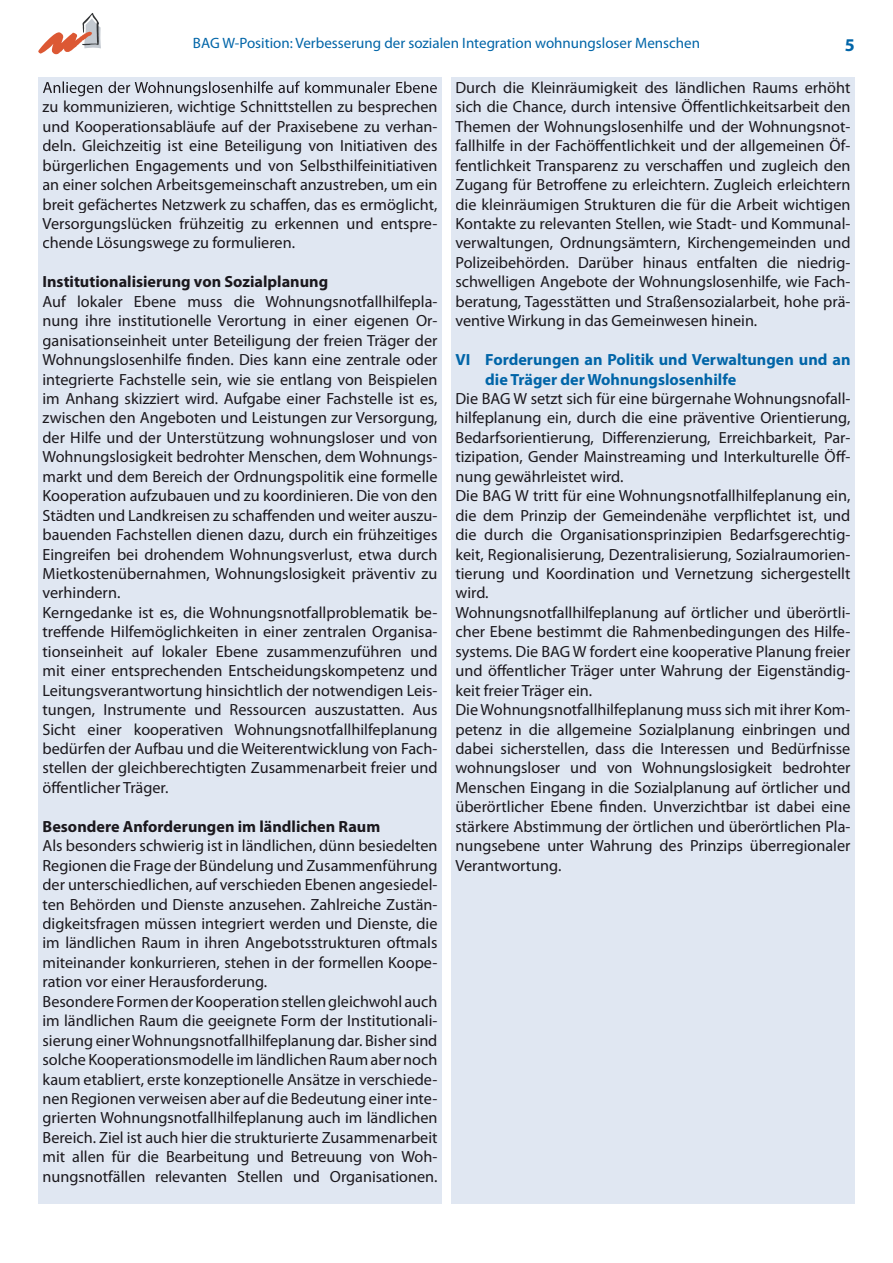
<style>
.page{position:relative;width:893px;height:1263px;background:#fff}
.page>*{position:absolute;margin:0;border:0;box-sizing:border-box;transform-origin:0 0}
.t1{font:700 18px "Myriad Pro";color:#0165a8}
.t2{font:16.2px/19.5px "Myriad Pro";color:#1b181d}
.t3{font:700 16.2px "Myriad Pro";color:#1b181d}
.t4{font:700 16.2px/19.5px "Myriad Pro";color:#0165a8}
.t5{font:15px "Myriad Pro";color:#0165a8}
</style>
<div class="page">
<div style="left:38px;top:77px;width:404px;height:1126px;background:#e0e7f2"></div>
<div style="left:451px;top:77px;width:404px;height:1126px;background:#e0e7f2"></div>
<svg style="left:38px;top:13px;width:63px;height:41px"></svg>
<svg style="left:43px;top:81px;width:394px;height:15px"></svg>
<p class="t5" style="left:193px;top:35px;width:508px">BAG W-Position: Verbesserung der sozialen Integration wohnungsloser Menschen</p>
<p class="t1" style="left:845px;top:35px;width:11px">5</p>
<p class="t2" style="left:43px;top:98px;width:396px;text-align:justify">zu kommunizieren, wichtige Schnittstellen zu besprechen und Kooperationsabläufe auf der Praxisebene zu verhan&shy;deln. Gleichzeitig ist eine Beteiligung von Initiativen des bürgerlichen Engagements und von Selbsthilfeinitiativen an einer solchen Arbeitsgemeinschaft anzustreben, um ein breit gefächertes Netzwerk zu schaffen, das es ermöglicht, Versorgungslücken frühzeitig zu erkennen und entspre&shy;chende Lösungswege zu formulieren.</p>
<p class="t3" style="left:43px;top:273px;width:287px">Institutionalisierung von Sozialplanung</p>
<p class="t2" style="left:43px;top:292px;width:396px">Auf lokaler Ebene muss die Wohnungsnotfallhilfepla&shy;nung ihre institutionelle Verortung in einer eigenen Or&shy;ganisationseinheit unter Beteiligung der freien Träger der Wohnungslosenhilfe finden. Dies kann eine zentrale oder integrierte Fachstelle sein, wie sie entlang von Beispielen im Anhang skizziert wird. Aufgabe einer Fachstelle ist es, zwischen den Angeboten und Leistungen zur Versorgung, der Hilfe und der Unterstützung wohnungsloser und von Wohnungslosigkeit bedrohter Menschen, dem Wohnungs&shy;markt und dem Bereich der Ordnungspolitik eine formelle Kooperation aufzubauen und zu koordinieren. Die von den Städten und Landkreisen zu schaffenden und weiter auszu&shy;bauenden Fachstellen dienen dazu, durch ein frühzeitiges Eingreifen bei drohendem Wohnungsverlust, etwa durch Mietkostenübernahmen, Wohnungslosigkeit präventiv zu verhindern.<br>Kerngedanke ist es, die Wohnungsnotfallproblematik be&shy;treffende Hilfemöglichkeiten in einer zentralen Organisa&shy;tionseinheit auf lokaler Ebene zusammenzuführen und mit einer entsprechenden Entscheidungskompetenz und Leitungsverantwortung hinsichtlich der notwendigen Leis&shy;tungen, Instrumente und Ressourcen auszustatten. Aus Sicht einer kooperativen Wohnungsnotfallhilfeplanung bedürfen der Aufbau und die Weiterentwicklung von Fach&shy;stellen der gleichberechtigten Zusammenarbeit freier und öffentlicher Träger.</p>
<p class="t3" style="left:43px;top:817px;width:339px">Besondere Anforderungen im ländlichen Raum</p>
<p class="t2" style="left:43px;top:836px;width:396px">Als besonders schwierig ist in ländlichen, dünn besiedelten Regionen die Frage der Bündelung und Zusammenführung der unterschiedlichen, auf verschieden Ebenen angesiedel&shy;ten Behörden und Dienste anzusehen. Zahlreiche Zustän&shy;digkeitsfragen müssen integriert werden und Dienste, die im ländlichen Raum in ihren Angebotsstrukturen oftmals miteinander konkurrieren, stehen in der formellen Koope&shy;ration vor einer Herausforderung.<br>Besondere Formen der Kooperation stellen gleichwohl auch im ländlichen Raum die geeignete Form der Institutionali&shy;sierung einer Wohnungsnotfallhilfeplanung dar. Bisher sind solche Kooperationsmodelle im ländlichen Raum aber noch kaum etabliert, erste konzeptionelle Ansätze in verschiede&shy;nen Regionen verweisen aber auf die Bedeutung einer inte&shy;grierten Wohnungsnotfallhilfeplanung auch im ländlichen Bereich. Ziel ist auch hier die strukturierte Zusammenarbeit mit allen für die Bearbeitung und Betreuung von Woh&shy;nungsnotfällen relevanten Stellen und Organisationen.</p>
<p class="t2" style="left:455px;top:78px;width:396px;text-align:justify">Durch die Kleinräumigkeit des ländlichen Raums erhöht sich die Chance, durch intensive Öffentlichkeitsarbeit den Themen der Wohnungslosenhilfe und der Wohnungsnot&shy;fallhilfe in der Fachöffentlichkeit und der allgemeinen Öf&shy;fentlichkeit Transparenz zu verschaffen und zugleich den Zugang für Betroffene zu erleichtern. Zugleich erleichtern die kleinräumigen Strukturen die für die Arbeit wichtigen Kontakte zu relevanten Stellen, wie Stadt- und Kommunal&shy;verwaltungen, Ordnungsämtern, Kirchengemeinden und Polizeibehörden. Darüber hinaus entfalten die niedrig&shy;schwelligen Angebote der Wohnungslosenhilfe, wie Fach&shy;beratung, Tagesstätten und Straßensozialarbeit, hohe prä&shy;ventive Wirkung in das Gemeinwesen hinein.</p>
<p class="t4" style="left:485px;top:350px;width:367px;text-indent:-30px">VI Forderungen an Politik und Verwaltungen und an die Träger der Wohnungslosenhilfe</p>
<p class="t2" style="left:455px;top:389px;width:396px">Die BAG W setzt sich für eine bürgernahe Wohnungsnofall&shy;hilfeplanung ein, durch die eine präventive Orientierung, Bedarfsorientierung, Differenzierung, Erreichbarkeit, Par&shy;tizipation, Gender Mainstreaming und Interkulturelle Öff&shy;nung gewährleistet wird.<br>Die BAG W tritt für eine Wohnungsnotfallhilfeplanung ein, die dem Prinzip der Gemeindenähe verpflichtet ist, und die durch die Organisationsprinzipien Bedarfsgerechtig&shy;keit, Regionalisierung, Dezentralisierung, Sozialraumorien&shy;tierung und Koordination und Vernetzung sichergestellt wird.<br>Wohnungsnotfallhilfeplanung auf örtlicher und überörtli&shy;cher Ebene bestimmt die Rahmenbedingungen des Hilfe&shy;systems. Die BAG W fordert eine kooperative Planung freier und öffentlicher Träger unter Wahrung der Eigenständig&shy;keit freier Träger ein.<br>Die Wohnungsnotfallhilfeplanung muss sich mit ihrer Kom&shy;petenz in die allgemeine Sozialplanung einbringen und dabei sicherstellen, dass die Interessen und Bedürfnisse wohnungsloser und von Wohnungslosigkeit bedrohter Menschen Eingang in die Sozialplanung auf örtlicher und überörtlicher Ebene finden. Unverzichtbar ist dabei eine stärkere Abstimmung der örtlichen und überörtlichen Pla&shy;nungsebene unter Wahrung des Prinzips überregionaler Verantwortung.</p>
</div>
